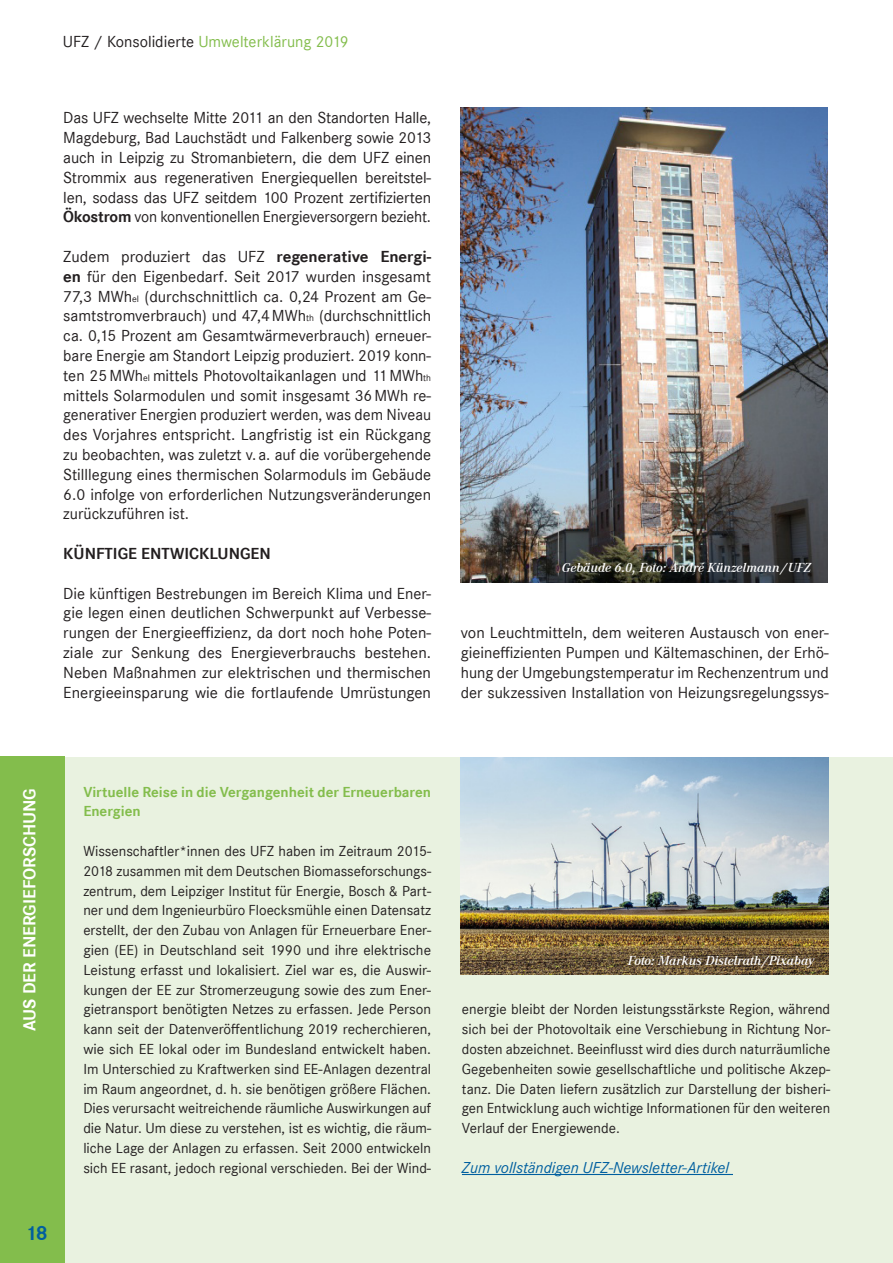
<style>
.page{position:relative;width:893px;height:1263px;background:#fff}
.page>*{position:absolute;margin:0;border:0;box-sizing:border-box;transform-origin:0 0}
.t1{font:700 21px "Corporate S";color:#005f9f}
.t2{font:700 18px "Corporate S";color:#fff}
.t3{font:16.5px/19.8px "Corporate S";color:#231f20;text-align:justify}
.t4{font:italic 16.5px "Corporate S";color:#005f9f}
.t5{font:16.5px "Corporate S";color:#83bd4c}
.t6{font:700 16.5px "Corporate S";color:#231f20}
.t7{font:15px/19.8px "Corporate S";color:#231f20;text-align:justify}
.t8{font:700 15px/19.8px "Corporate S";color:#83bd4c}
.t9{font:italic 600 13.5px "Corporate A";color:#fff}
.s1{color:#231f20}
.s2{font-weight:700}
.s3{font-size:9.6px}
</style>
<div class="page">
<img style="left:460px;top:108px;width:368px;height:475px">
<div style="left:0;top:757px;width:893px;height:506px;background:#e9f2e0"></div>
<div style="left:0;top:757px;width:65px;height:506px;background:#83bd4c"></div>
<hr style="left:462px;top:1174px;width:271px;height:1px;background:#005f9f">
<img style="left:461px;top:757px;width:368px;height:217px">
<p class="t5" style="left:63px;top:32px;width:287px"><span class="s1">UFZ / Konsolidierte</span> Umwelterklärung 2019</p>
<p class="t3" style="left:63px;top:108px;width:369px">Das UFZ wechselte Mitte 2011 an den Standorten Halle, Magdeburg, Bad Lauchstädt und Falkenberg sowie 2013 auch in Leipzig zu Stromanbietern, die dem UFZ einen Strommix aus regenerativen Energiequellen bereitstel&shy;len, sodass das UFZ seitdem 100 Prozent zertifizierten <span class="s2">Ökostrom</span> von konventionellen Energieversorgern bezieht.</p>
<p class="t3" style="left:63px;top:247px;width:369px">Zudem produziert das UFZ <span class="s2">regenerative Energi&shy;en</span> für den Eigenbedarf. Seit 2017 wurden insgesamt 77,3 MWh<span class="s3">el</span> (durchschnittlich ca. 0,24 Prozent am Ge&shy;samtstromverbrauch) und 47,4MWh<span class="s3">th</span> (durchschnittlich ca. 0,15 Prozent am Gesamtwärmeverbrauch) erneuer&shy;bare Energie am Standort Leipzig produziert. 2019 konn&shy;ten 25MWh<span class="s3">el</span> mittels Photovoltaikanlagen und 11MWh<span class="s3">th </span>mittels Solarmodulen und somit insgesamt 36MWh re&shy;generativer Energien produziert werden, was dem Niveau des Vorjahres entspricht. Langfristig ist ein Rückgang zu beobachten, was zuletzt v. a. auf die vorübergehende Stilllegung eines thermischen Solarmoduls im Gebäude 6.0 infolge von erforderlichen Nutzungsveränderungen zurückzuführen ist.</p>
<p class="t6" style="left:63px;top:544px;width:209px">KÜNFTIGE ENTWICKLUNGEN</p>
<p class="t3" style="left:63px;top:583px;width:369px">Die künftigen Bestrebungen im Bereich Klima und Ener&shy;gie legen einen deutlichen Schwerpunkt auf Verbesse&shy;rungen der Energieeffizienz, da dort noch hohe Poten&shy;ziale zur Senkung des Energieverbrauchs bestehen.<br>Neben Maßnahmen zur elektrischen und thermischen Energieeinsparung wie die fortlaufende Umrüstungen</p>
<p class="t9" style="left:562px;top:560px;width:250px">Gebäude 6.0, Foto: André Künzelmann/UFZ</p>
<p class="t3" style="left:461px;top:623px;width:369px">von Leuchtmitteln, dem weiteren Austausch von ener&shy;gieineffizienten Pumpen und Kältemaschinen, der Erhö&shy;hung der Umgebungstemperatur im Rechenzentrum und der sukzessiven Installation von Heizungsregelungssys-</p>
<p class="t2" style="left:19px;top:1031px;width:245px;rotate:-90deg">AUS DER ENERGIEFORSCHUNG</p>
<p class="t8" style="left:83px;top:782px;width:349px">Virtuelle Reise in die Vergangenheit der Erneuerbaren<br>Energien</p>
<p class="t7" style="left:83px;top:841px;width:349px">Wissenschaftler*innen des UFZ haben im Zeitraum 2015- 2018 zusammen mit dem Deutschen Biomasseforschungs&shy;zentrum, dem Leipziger Institut für Energie, Bosch &amp; Part&shy;ner und dem Ingenieurbüro Floecksmühle einen Datensatz erstellt, der den Zubau von Anlagen für Erneuerbare Ener&shy;gien (EE) in Deutschland seit 1990 und ihre elektrische Leistung erfasst und lokalisiert. Ziel war es, die Auswir&shy;kungen der EE zur Stromerzeugung sowie des zum Ener&shy;gietransport benötigten Netzes zu erfassen. Jede Person kann seit der Datenveröffentlichung 2019 recherchieren, wie sich EE lokal oder im Bundesland entwickelt haben.<br>Im Unterschied zu Kraftwerken sind EE-Anlagen dezentral im Raum angeordnet, d. h. sie benötigen größere Flächen.<br>Dies verursacht weitreichende räumliche Auswirkungen auf die Natur. Um diese zu verstehen, ist es wichtig, die räum&shy;liche Lage der Anlagen zu erfassen. Seit 2000 entwickeln sich EE rasant, jedoch regional verschieden. Bei der Wind-</p>
<p class="t1" style="left:25px;top:1221px;width:24px">18</p>
<p class="t9" style="left:628px;top:953px;width:188px">Foto: Markus Distelrath/Pixabay</p>
<p class="t7" style="left:462px;top:1000px;width:370px">energie bleibt der Norden leistungsstärkste Region, während sich bei der Photovoltaik eine Verschiebung in Richtung Nor&shy;dosten abzeichnet. Beeinflusst wird dies durch naturräumliche Gegebenheiten sowie gesellschaftliche und politische Akzep&shy;tanz. Die Daten liefern zusätzlich zur Darstellung der bisheri&shy;gen Entwicklung auch wichtige Informationen für den weiteren Verlauf der Energiewende.</p>
<p class="t4" style="left:462px;top:1157px;width:269px">Zum vollständigen UFZ-Newsletter-Artikel</p>
</div>
